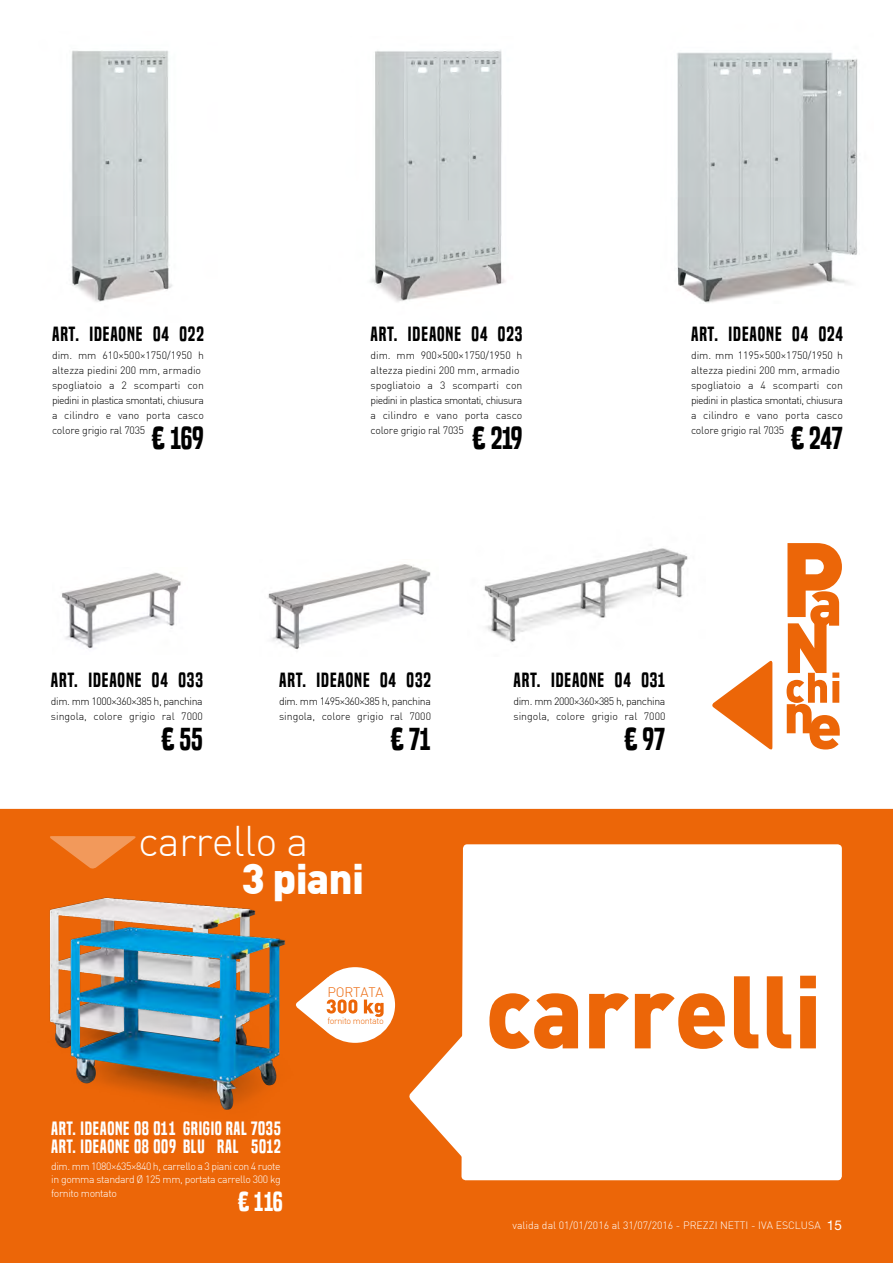
<style>
.page{position:relative;width:893px;height:1263px;background:#fff}
.page>*{position:absolute;margin:0;border:0;box-sizing:border-box;transform-origin:0 0}
.t1{font:300 42px "DIN";letter-spacing:-.02em;color:#fff}
.t2{font:900 42px "DIN";letter-spacing:-.02em;color:#fff}
.t3{font:29.55px "Built Titling Sb";letter-spacing:-.02em;color:#000}
.t4{font:25.5px "Built Titling Sb";color:#fff}
.t5{font:19.2px "Built Titling Sb";letter-spacing:.05em;color:#000}
.t6{font:18px/18px "Built Titling Sb";letter-spacing:.04em;color:#fff}
.t7{font:300 13.5px "DIN";letter-spacing:-.01em;color:#ec6608}
.t8{font:300 10.5px/15px "DIN";color:#000}
.t9{font:300 10.5px/13.5px "DIN";letter-spacing:-.04em;color:#fff;text-align:justify}
.t10{font:300 10.5px "DIN";color:#fff}
.t11{font:300 9px "DIN";letter-spacing:-.04em;color:#ec6608}
.s1{font-family:"Built Titling Rg";font-weight:700}
.s2{font-family:"Helvetica Neue LT Std";font-weight:400;font-size:13.5px}
</style>
<div class="page">
<div style="left:0;top:809px;width:893px;height:454px;background:#ec6608"></div>
<svg style="left:461px;top:844px;width:381px;height:336px"></svg>
<img style="left:677px;top:52px;width:181px;height:251px">
<img style="left:71px;top:50px;width:102px;height:252px">
<img style="left:370px;top:50px;width:136px;height:252px">
<img style="left:484px;top:548px;width:204px;height:95px">
<img style="left:268px;top:564px;width:163px;height:86px">
<img style="left:61px;top:572px;width:120px;height:76px">
<svg style="left:489px;top:976px;width:327px;height:73px"></svg>
<div style="left:29px;top:865px;width:248px;height:228px;background:#ec6608"></div>
<img style="left:50px;top:892px;width:258px;height:238px">
<div style="left:315px;top:967px;width:80px;height:76px;background:#fff;border-radius:50%"></div>
<svg style="left:294px;top:975px;width:90px;height:60px"></svg>
<svg style="left:408px;top:1031px;width:58px;height:131px"></svg>
<svg style="left:48px;top:836px;width:90px;height:34px;background:#ee7f31"></svg>
<svg style="left:787px;top:543px;width:55px;height:206px"></svg>
<svg style="left:712px;top:660px;width:60px;height:90px"></svg>
<h3 class="t5" style="left:52px;top:323px;width:153px">ART. IDEAONE 04 022</h3>
<p class="t8" style="left:52px;top:348px;width:153px">dim. mm 610×500×1750/1950 h altezza piedini 200 mm, armadio spogliatoio a 2 scomparti con piedini in plastica smontati, chiusura a cilindro e vano porta casco colore grigio ral 7035</p>
<h3 class="t5" style="left:370px;top:323px;width:153px">ART. IDEAONE 04 023</h3>
<p class="t8" style="left:370px;top:348px;width:153px">dim. mm 900×500×1750/1950 h altezza piedini 200 mm, armadio spogliatoio a 3 scomparti con piedini in plastica smontati, chiusura a cilindro e vano porta casco colore grigio ral 7035</p>
<h3 class="t5" style="left:691px;top:323px;width:153px">ART. IDEAONE 04 024</h3>
<p class="t8" style="left:691px;top:348px;width:153px">dim. mm 1195×500×1750/1950 h altezza piedini 200 mm, armadio spogliatoio a 4 scomparti con piedini in plastica smontati, chiusura a cilindro e vano porta casco colore grigio ral 7035</p>
<h2 class="t3" style="left:152px;top:421px;width:54px"><span class="s1">€</span> 169</h2>
<h2 class="t3" style="left:472px;top:421px;width:52px"><span class="s1">€</span> 219</h2>
<h2 class="t3" style="left:791px;top:421px;width:54px"><span class="s1">€</span> 247</h2>
<h3 class="t5" style="left:51px;top:668px;width:153px">ART. IDEAONE 04 033</h3>
<p class="t8" style="left:51px;top:693px;width:153px">dim. mm 1000×360×385 h, panchina singola, colore grigio ral 7000</p>
<h3 class="t5" style="left:279px;top:668px;width:153px">ART. IDEAONE 04 032</h3>
<p class="t8" style="left:279px;top:693px;width:153px">dim. mm 1495×360×385 h, panchina singola, colore grigio ral 7000</p>
<h3 class="t5" style="left:513px;top:668px;width:153px">ART. IDEAONE 04 031</h3>
<p class="t8" style="left:513px;top:693px;width:153px">dim. mm 2000×360×385 h, panchina singola, colore grigio ral 7000</p>
<h2 class="t3" style="left:161px;top:721px;width:43px"><span class="s1">€</span> 55</h2>
<h2 class="t3" style="left:390px;top:721px;width:42px"><span class="s1">€</span> 71</h2>
<h2 class="t3" style="left:624px;top:721px;width:43px"><span class="s1">€</span> 97</h2>
<h1 class="t1" style="left:138px;top:815px;width:172px">carrello a</h1>
<h1 class="t2" style="left:242px;top:850px;width:124px">3 piani</h1>
<h3 class="t6" style="left:51px;top:1120px;width:231px">ART. IDEAONE 08 011 GRIGIO RAL 7035<br>ART. IDEAONE 08 009 BLU RAL 5012</h3>
<p class="t9" style="left:51px;top:1159px;width:231px">dim. mm 1080×635×840 h, carrello a 3 piani con 4 ruote in gomma standard Ø 125 mm, portata carrello 300 kg fornito montato</p>
<h3 class="t4" style="left:238px;top:1187px;width:47px"><span class="s1">€</span> 116</h3>
<p class="t7" style="left:327px;top:983px;width:58px">PORTATA</p>
<p class="t11" style="left:327px;top:1015px;width:58px">fornito montato</p>
<p class="t10" style="left:512px;top:1219px;width:331px">valida dal 01/01/2016 al 31/07/2016 - PREZZI NETTI - IVA ESCLUSA <span class="s2">15</span></p>
</div>
